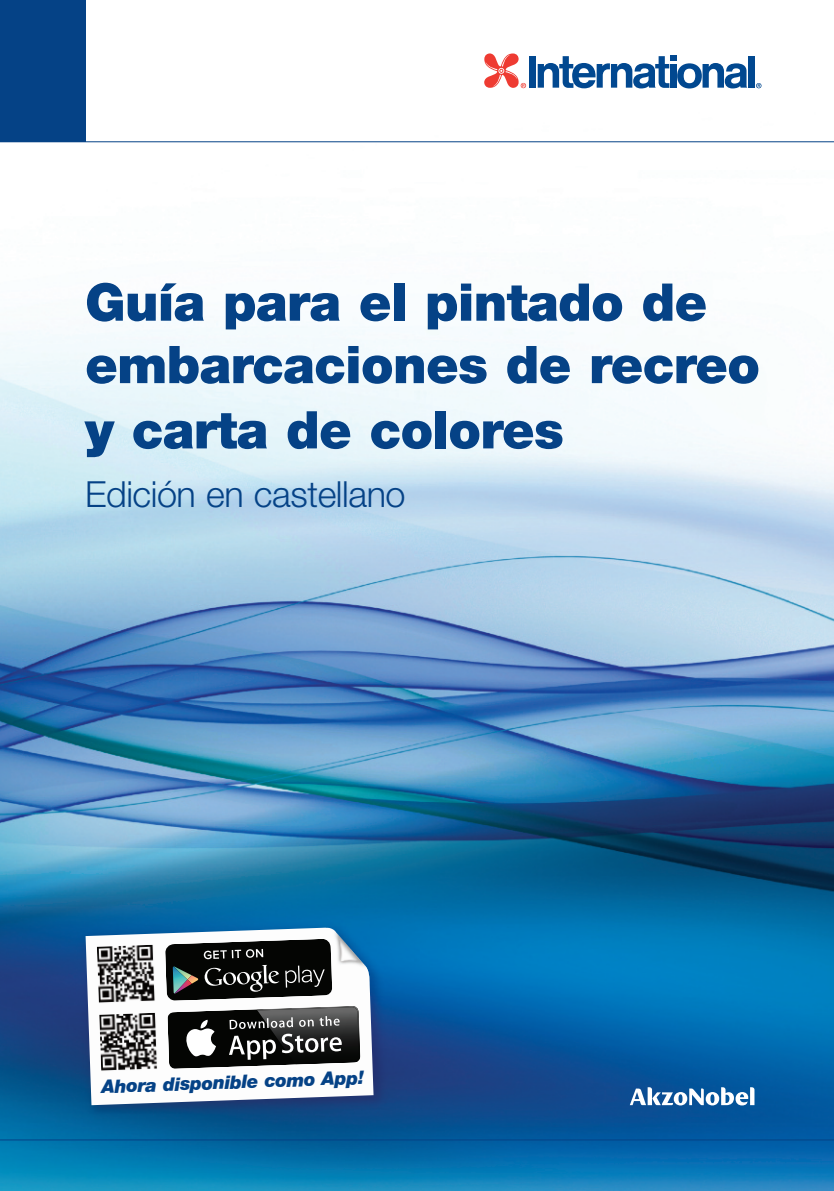
<style>
.page{position:relative;width:834px;height:1191px;background:#fff}
.page>*{position:absolute;margin:0;border:0;box-sizing:border-box;transform-origin:0 0}
.t1{font:900 52px/63.8px "Helvetica Neue";letter-spacing:-.015em;color:#054286}
.t2{font:300 36px "Helvetica Neue";letter-spacing:-.01em;color:#054286}
.t3{font:italic 900 18.6px "Helvetica Neue";color:#054286}
</style>
<div class="page">
<img style="left:0;top:97px;width:833px;height:1094px">
<div style="left:0;top:0;width:85px;height:142px;background:#054286"></div>
<hr style="left:0;top:141px;width:833px;height:1px;background:#054286">
<div style="left:748px;top:56px;width:6px;height:32px;background:#014890"></div>
<div style="left:529px;top:56px;width:6px;height:32px;background:#014890"></div>
<svg style="left:537px;top:55px;width:210px;height:33px"></svg>
<svg style="left:484px;top:53px;width:42px;height:35px"></svg>
<svg style="left:756px;top:83px;width:5px;height:5px"></svg>
<hr style="left:0;top:1139px;width:833px;height:1px;background:#054286">
<svg style="left:629px;top:1087px;width:125px;height:18px"></svg>
<img style="left:76px;top:917px;width:319px;height:209px">
<img style="left:86px;top:927px;width:287px;height:178px">
<svg style="left:165px;top:938px;width:195px;height:131px"></svg>
<img style="left:97px;top:944px;width:58px;height:59px">
<img style="left:99px;top:1012px;width:59px;height:59px">
<p class="t1" style="left:85px;top:274px;width:676px">Guía para el pintado de embarcaciones de recreo y carta de colores</p>
<p class="t2" style="left:85px;top:481px;width:322px">Edición en castellano</p>
<p class="t3" style="left:101px;top:1079px;width:264px;rotate:-2deg">Ahora disponible como App!</p>
</div>
